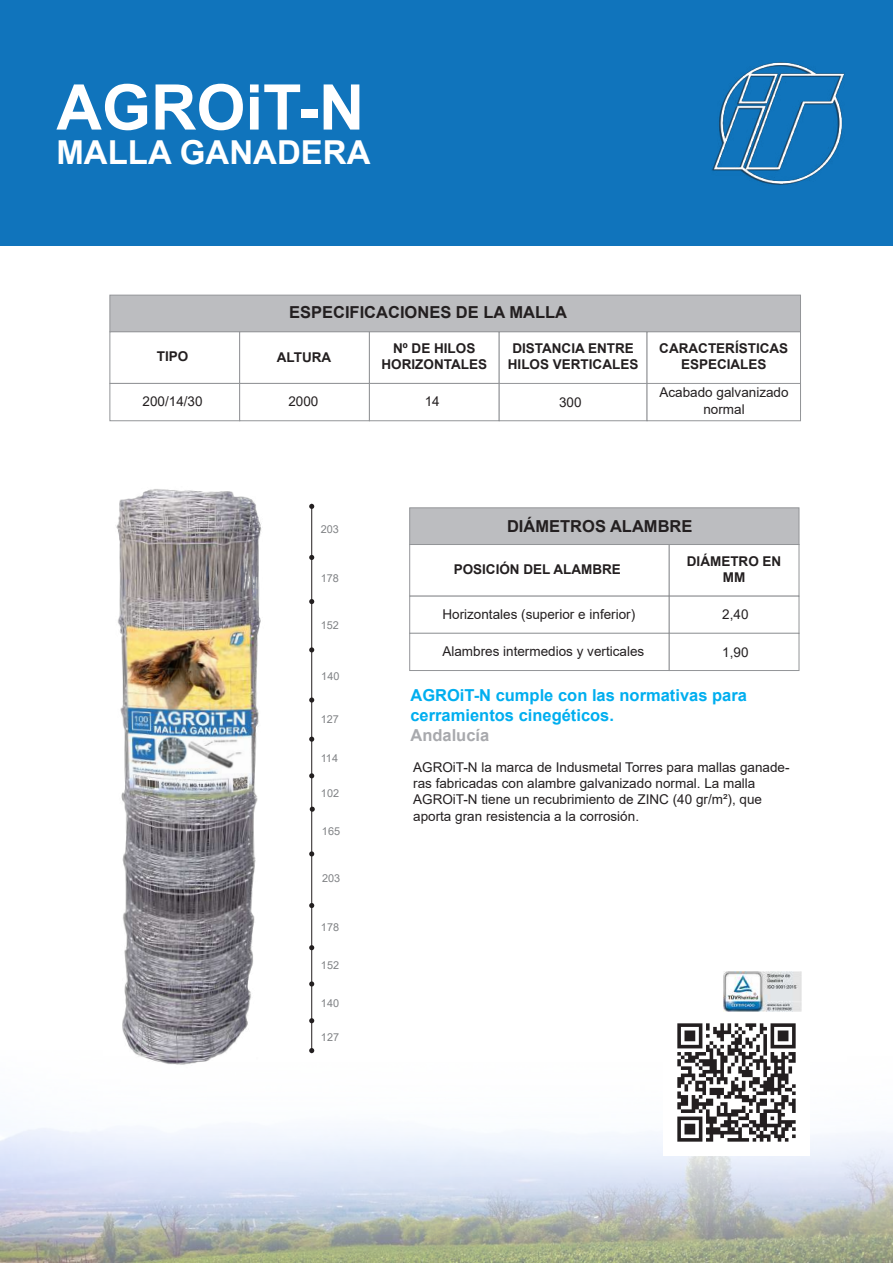
<style>
.page{position:relative;width:893px;height:1263px;background:#fff}
.page>*{position:absolute;margin:0;border:0;box-sizing:border-box;transform-origin:0 0}
.t1{font:700 63px "Arial";color:#fff}
.t2{font:700 33px "Arial";color:#fff}
.t3{font:700 16.5px/19.8px "Arial";color:#00aeef}
.t4{font:700 16.5px "Arial";color:#231f20}
.t5{font:700 16.5px "Arial";color:#a8a9ad}
.t6{font:13.5px/16.2px "Arial";color:#231f20;text-align:center}
.t7{font:700 13.5px/16.2px "Arial";color:#231f20;text-align:center}
.t8{font:10.95px "Arial";color:#808285}
</style>
<div class="page">
<div style="left:0;top:0;width:893px;height:245px;background:#1074bc"></div>
<div style="left:109px;top:295px;width:692px;height:37px;background:#bcbdc0;border:1px solid #939598"></div>
<div style="left:109px;top:331px;width:131px;height:53px;background:#fff;border:1px solid #939598"></div>
<div style="left:239px;top:331px;width:131px;height:53px;background:#fff;border:1px solid #939598"></div>
<div style="left:369px;top:331px;width:131px;height:53px;background:#fff;border:1px solid #939598"></div>
<div style="left:499px;top:331px;width:148px;height:80px;background:#fff;border:1px solid #939598"></div>
<div style="left:647px;top:331px;width:154px;height:80px;background:#fff;border:1px solid #939598"></div>
<div style="left:109px;top:383px;width:131px;height:38px;background:#fff;border:1px solid #939598"></div>
<div style="left:239px;top:383px;width:131px;height:38px;background:#fff;border:1px solid #939598"></div>
<div style="left:369px;top:383px;width:131px;height:38px;background:#fff;border:1px solid #939598"></div>
<div style="left:499px;top:383px;width:148px;height:38px;background:#fff;border:1px solid #939598"></div>
<div style="left:647px;top:383px;width:154px;height:38px;background:#fff;border:1px solid #939598"></div>
<img style="left:712px;top:62px;width:133px;height:123px">
<div style="left:409px;top:507px;width:390px;height:38px;background:#bcbdc0;border:1px solid #939598"></div>
<div style="left:409px;top:544px;width:261px;height:52px;background:#fff;border:1px solid #939598"></div>
<div style="left:669px;top:544px;width:130px;height:52px;background:#fff;border:1px solid #939598"></div>
<div style="left:409px;top:596px;width:261px;height:38px;background:#fff;border:1px solid #939598"></div>
<div style="left:669px;top:596px;width:130px;height:38px;background:#fff;border:1px solid #939598"></div>
<div style="left:409px;top:633px;width:261px;height:38px;background:#fff;border:1px solid #939598"></div>
<div style="left:669px;top:633px;width:130px;height:38px;background:#fff;border:1px solid #939598"></div>
<img style="left:116px;top:489px;width:318px;height:561px">
<img style="left:0;top:1050px;width:893px;height:213px">
<hr style="left:311px;top:504px;width:1px;height:549px;background:#231f20">
<svg style="left:309px;top:773px;width:5px;height:5px"></svg>
<svg style="left:309px;top:851px;width:5px;height:5px"></svg>
<svg style="left:309px;top:903px;width:5px;height:5px"></svg>
<svg style="left:309px;top:945px;width:5px;height:5px"></svg>
<svg style="left:309px;top:1048px;width:5px;height:5px"></svg>
<svg style="left:309px;top:1018px;width:5px;height:5px"></svg>
<svg style="left:309px;top:981px;width:5px;height:5px"></svg>
<svg style="left:309px;top:737px;width:5px;height:5px"></svg>
<svg style="left:309px;top:697px;width:5px;height:5px"></svg>
<svg style="left:309px;top:647px;width:5px;height:5px"></svg>
<svg style="left:309px;top:599px;width:5px;height:5px"></svg>
<svg style="left:309px;top:504px;width:5px;height:5px"></svg>
<svg style="left:309px;top:555px;width:5px;height:5px"></svg>
<svg style="left:310px;top:807px;width:5px;height:5px"></svg>
<img style="left:663px;top:1010px;width:146px;height:146px">
<img style="left:724px;top:972px;width:78px;height:39px">
<h1 class="t1" style="left:56px;top:63px;width:309px">AGROiT-N</h1>
<h2 class="t2" style="left:56px;top:129px;width:316px">MALLA GANADERA</h2>
<p class="t4" style="left:289px;top:301px;width:280px">ESPECIFICACIONES DE LA MALLA</p>
<p class="t7" style="left:277px;top:349px;width:56px">ALTURA</p>
<p class="t7" style="left:382px;top:340px;width:107px">Nº DE HILOS<br>HORIZONTALES</p>
<p class="t7" style="left:508px;top:340px;width:132px">DISTANCIA ENTRE<br>HILOS VERTICALES</p>
<p class="t7" style="left:659px;top:340px;width:130px">CARACTERÍSTICAS<br>ESPECIALES</p>
<p class="t7" style="left:157px;top:349px;width:33px">TIPO</p>
<p class="t6" style="left:143px;top:393px;width:62px">200/14/30</p>
<p class="t6" style="left:288px;top:393px;width:32px">2000</p>
<p class="t6" style="left:425px;top:393px;width:17px">14</p>
<p class="t6" style="left:559px;top:394px;width:24px">300</p>
<p class="t6" style="left:659px;top:384px;width:131px">Acabado galvanizado normal</p>
<p class="t8" style="left:321px;top:521px;width:20px">203</p>
<p class="t8" style="left:321px;top:570px;width:20px">178</p>
<p class="t8" style="left:321px;top:618px;width:20px">152</p>
<p class="t8" style="left:321px;top:668px;width:20px">140</p>
<p class="t8" style="left:321px;top:711px;width:20px">127</p>
<p class="t8" style="left:321px;top:751px;width:19px">114</p>
<p class="t8" style="left:321px;top:786px;width:20px">102</p>
<p class="t8" style="left:322px;top:824px;width:20px">165</p>
<p class="t8" style="left:322px;top:871px;width:20px">203</p>
<p class="t8" style="left:321px;top:920px;width:20px">178</p>
<p class="t8" style="left:321px;top:958px;width:20px">152</p>
<p class="t8" style="left:321px;top:996px;width:20px">140</p>
<p class="t8" style="left:321px;top:1029px;width:20px">127</p>
<p class="t4" style="left:507px;top:514px;width:187px">DIÁMETROS ALAMBRE</p>
<p class="t7" style="left:687px;top:553px;width:96px">DIÁMETRO EN<br>MM</p>
<p class="t7" style="left:454px;top:561px;width:169px">POSICIÓN DEL ALAMBRE</p>
<p class="t6" style="left:442px;top:606px;width:194px">Horizontales (superior e inferior)</p>
<p class="t6" style="left:722px;top:606px;width:28px">2,40</p>
<p class="t6" style="left:442px;top:643px;width:203px">Alambres intermedios y verticales</p>
<p class="t6" style="left:722px;top:644px;width:28px">1,90</p>
<p class="t3" style="left:410px;top:686px;width:338px">AGROiT-N cumple con las normativas para cerramientos cinegéticos.</p>
<p class="t5" style="left:410px;top:723px;width:80px">Andalucía</p>
<p class="t6" style="left:413px;top:759px;width:378px;text-align:left">AGROiT-N la marca de Indusmetal Torres para mallas ganade&shy;ras fabricadas con alambre galvanizado normal. La malla AGROiT-N tiene un recubrimiento de ZINC (40 gr/m²), que aporta gran resistencia a la corrosión.</p>
</div>
